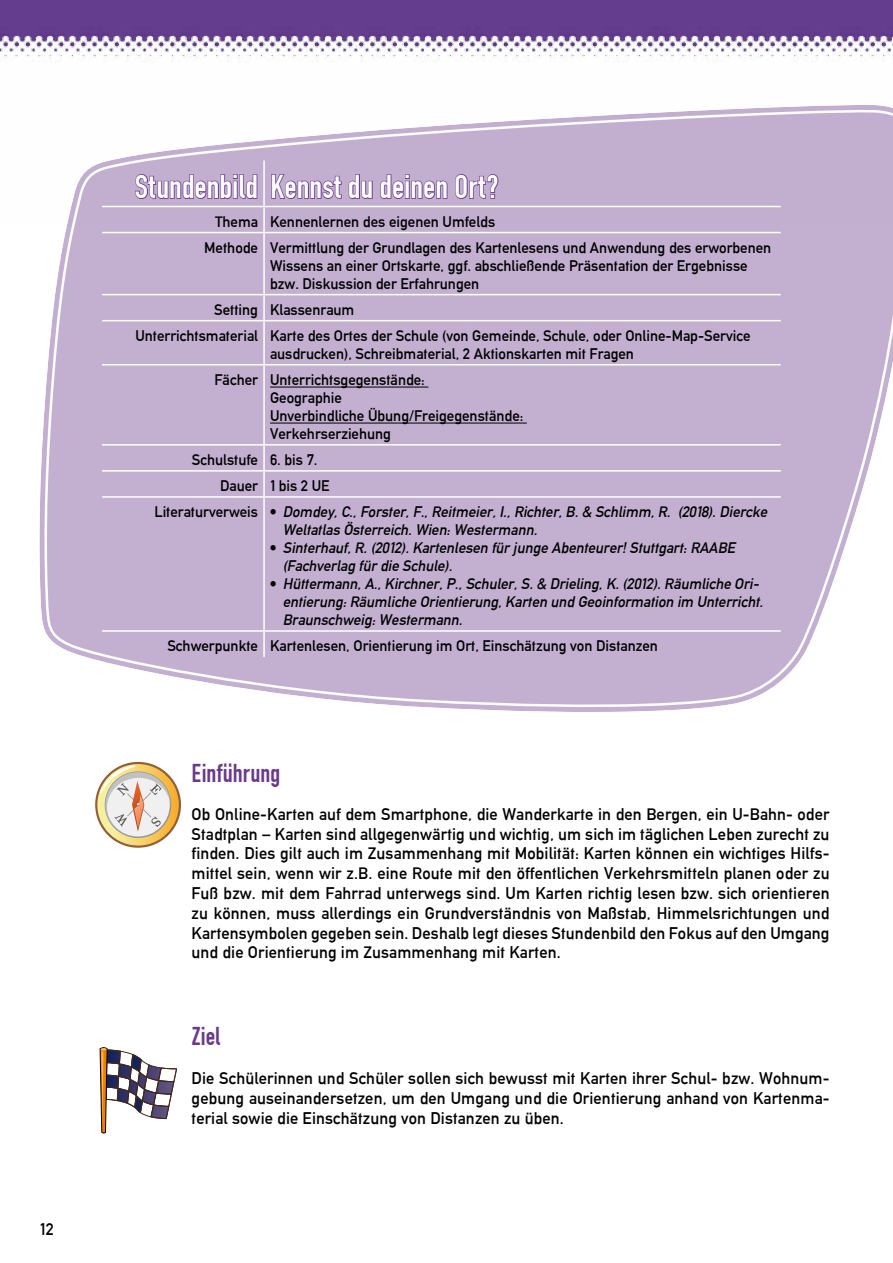
<style>
.page{position:relative;width:893px;height:1263px;background:#fff}
.page>*{position:absolute;margin:0;border:0;box-sizing:border-box;transform-origin:0 0}
.t1{font:34.5px "DIN 1451 Engschrift Regular";color:#fff}
.t2{font:27px "DIN 1451 Engschrift Regular";color:#69398b}
.t3{font:16.5px/19.8px "Alte DIN1451 Mittelschrift";letter-spacing:.01em;color:#000;text-align:justify}
.t4{font:15px/26.1px "Alte DIN1451 Mittelschrift";color:#000}
.t5{font:italic 15px/18px "Alte DIN1451 Mittelschrift";color:#000}
.s1{font-style:normal}
</style>
<div class="page">
<img style="left:0;top:0;width:893px;height:63px">
<svg style="left:44px;top:109px;width:849px;height:603px;background:#c9b9d6"></svg>
<hr style="left:263px;top:161px;width:2px;height:45px;background:#fff">
<hr style="left:102px;top:206px;width:162px;height:1px;background:#fff">
<hr style="left:264px;top:206px;width:517px;height:1px;background:#fff">
<hr style="left:263px;top:207px;width:2px;height:25px;background:#fff">
<hr style="left:102px;top:232px;width:162px;height:1px;background:#fff">
<hr style="left:264px;top:232px;width:517px;height:1px;background:#fff">
<hr style="left:263px;top:233px;width:2px;height:61px;background:#fff">
<hr style="left:102px;top:294px;width:162px;height:1px;background:#fff">
<hr style="left:264px;top:294px;width:517px;height:1px;background:#fff">
<hr style="left:263px;top:295px;width:2px;height:25px;background:#fff">
<hr style="left:102px;top:320px;width:162px;height:1px;background:#fff">
<hr style="left:264px;top:320px;width:517px;height:1px;background:#fff">
<hr style="left:263px;top:321px;width:2px;height:43px;background:#fff">
<hr style="left:102px;top:364px;width:162px;height:1px;background:#fff">
<hr style="left:264px;top:364px;width:517px;height:1px;background:#fff">
<hr style="left:263px;top:365px;width:2px;height:79px;background:#fff">
<hr style="left:102px;top:444px;width:162px;height:2px;background:#fff">
<hr style="left:264px;top:444px;width:517px;height:2px;background:#fff">
<hr style="left:263px;top:446px;width:2px;height:24px;background:#fff">
<hr style="left:102px;top:470px;width:162px;height:2px;background:#fff">
<hr style="left:102px;top:496px;width:162px;height:2px;background:#fff">
<hr style="left:264px;top:470px;width:517px;height:2px;background:#fff">
<hr style="left:263px;top:472px;width:2px;height:24px;background:#fff">
<hr style="left:264px;top:496px;width:517px;height:2px;background:#fff">
<hr style="left:263px;top:498px;width:2px;height:132px;background:#fff">
<hr style="left:102px;top:630px;width:162px;height:2px;background:#fff">
<hr style="left:264px;top:630px;width:517px;height:2px;background:#fff">
<hr style="left:263px;top:632px;width:2px;height:25px;background:#fff">
<svg style="left:134px;top:173px;width:124px;height:27px;background:#9f81b5"></svg>
<svg style="left:270px;top:173px;width:72px;height:27px;background:#a184b6"></svg>
<svg style="left:348px;top:173px;width:25px;height:27px"></svg>
<svg style="left:379px;top:173px;width:69px;height:27px;background:#a183b6"></svg>
<svg style="left:454px;top:173px;width:45px;height:27px"></svg>
<hr style="left:270px;top:387px;width:158px;height:1px;background:#000">
<hr style="left:270px;top:423px;width:257px;height:1px;background:#000">
<svg style="left:95px;top:762px;width:86px;height:86px"></svg>
<svg style="left:99px;top:1047px;width:78px;height:87px"></svg>
<p class="t3" style="left:40px;top:1218px;width:15px">12</p>
<h1 class="t1" style="left:135px;top:167px;width:366px">Stundenbild Kennst du deinen Ort?</h1>
<p class="t4" style="left:204px;top:208px;width:569px;text-indent:11px">Thema Kennenlernen des eigenen Umfelds<br>Methode Vermittlung der Grundlagen des Kartenlesens und Anwendung des erworbenen</p>
<p class="t4" style="left:270px;top:256px;width:479px;line-height:18px">Wissens an einer Ortskarte, ggf. abschließende Präsentation der Ergebnisse bzw. Diskussion der Erfahrungen</p>
<p class="t4" style="left:135px;top:296px;width:616px;text-indent:79px">Setting Klassenraum<br>Unterrichtsmaterial Karte des Ortes der Schule (von Gemeinde, Schule, oder Online-Map-Service</p>
<p class="t4" style="left:214px;top:340px;width:421px;text-indent:56px">ausdrucken), Schreibmaterial, 2 Aktionskarten mit Fragen<br>Fächer Unterrichtsgegenstände:</p>
<p class="t4" style="left:270px;top:388px;width:255px;line-height:18px">Geographie<br>Unverbindliche Übung/Freigegenstände:<br>Verkehrserziehung</p>
<p class="t4" style="left:192px;top:446px;width:127px">Schulstufe 6. bis 7.</p>
<p class="t4" style="left:220px;top:472px;width:111px">Dauer 1 bis 2 UE</p>
<p class="t5" style="left:154px;top:502px;width:617px"><span class="s1">L i t e r a t u rv e rw e i s •</span> Domdey,C.,Forster,F.,Reitmeier,I.,Richter,B.&amp; Schlimm,R. (2018).Diercke</p>
<p class="t5" style="left:283px;top:520px;width:259px">Weltatlas Österreich.Wien:Westermann.</p>
<p class="t5" style="left:283px;top:538px;width:457px;text-indent:-13px"><span class="s1">•</span> Sinterhauf,R.(2012).Kartenlesen fürj unge Abenteurer!Stuttgart:RAABE (Fachverlag fürdie Schule).</p>
<p class="t5" style="left:283px;top:574px;width:485px;text-indent:-13px"><span class="s1">•</span> Hüttermann,A.,Kirchner,P.,Schuler,S.&amp; Drieling,K.(2012).Räumliche Ori&shy;entierung:Räumliche Orientierung,Karten und Geoinformation im Unterricht.<br>Braunschweig:Westermann.</p>
<p class="t4" style="left:167px;top:632px;width:492px">Schwerpunkte Kartenlesen, Orientierung im Ort, Einschätzung von Distanzen</p>
<h2 class="t2" style="left:192px;top:757px;width:90px">Einführung</h2>
<p class="t3" style="left:192px;top:804px;width:639px">Ob Online-Karten auf dem Smartphone, die Wanderkarte in den Bergen, ein U-Bahn- oder Stadtplan – Karten sind allgegenwärtig und wichtig, um sich im täglichen Leben zurecht zu finden. Dies gilt auch im Zusammenhang mit Mobilität: Karten können ein wichtiges Hilfs&shy;mittel sein, wenn wir z.B. eine Route mit den öffentlichen Verkehrsmitteln planen oder zu Fuß bzw. mit dem Fahrrad unterwegs sind. Um Karten richtig lesen bzw. sich orientieren zu können, muss allerdings ein Grundverständnis von Maßstab, Himmelsrichtungen und Kartensymbolen gegeben sein. Deshalb legt dieses Stundenbild den Fokus auf den Umgang und die Orientierung im Zusammenhang mit Karten.</p>
<h2 class="t2" style="left:192px;top:1020px;width:31px">Ziel</h2>
<p class="t3" style="left:192px;top:1068px;width:639px">Die Schülerinnen und Schüler sollen sich bewusst mit Karten ihrer Schul- bzw. Wohnum&shy;gebung auseinandersetzen, um den Umgang und die Orientierung anhand von Kartenma&shy;terial sowie die Einschätzung von Distanzen zu üben.</p>
</div>
